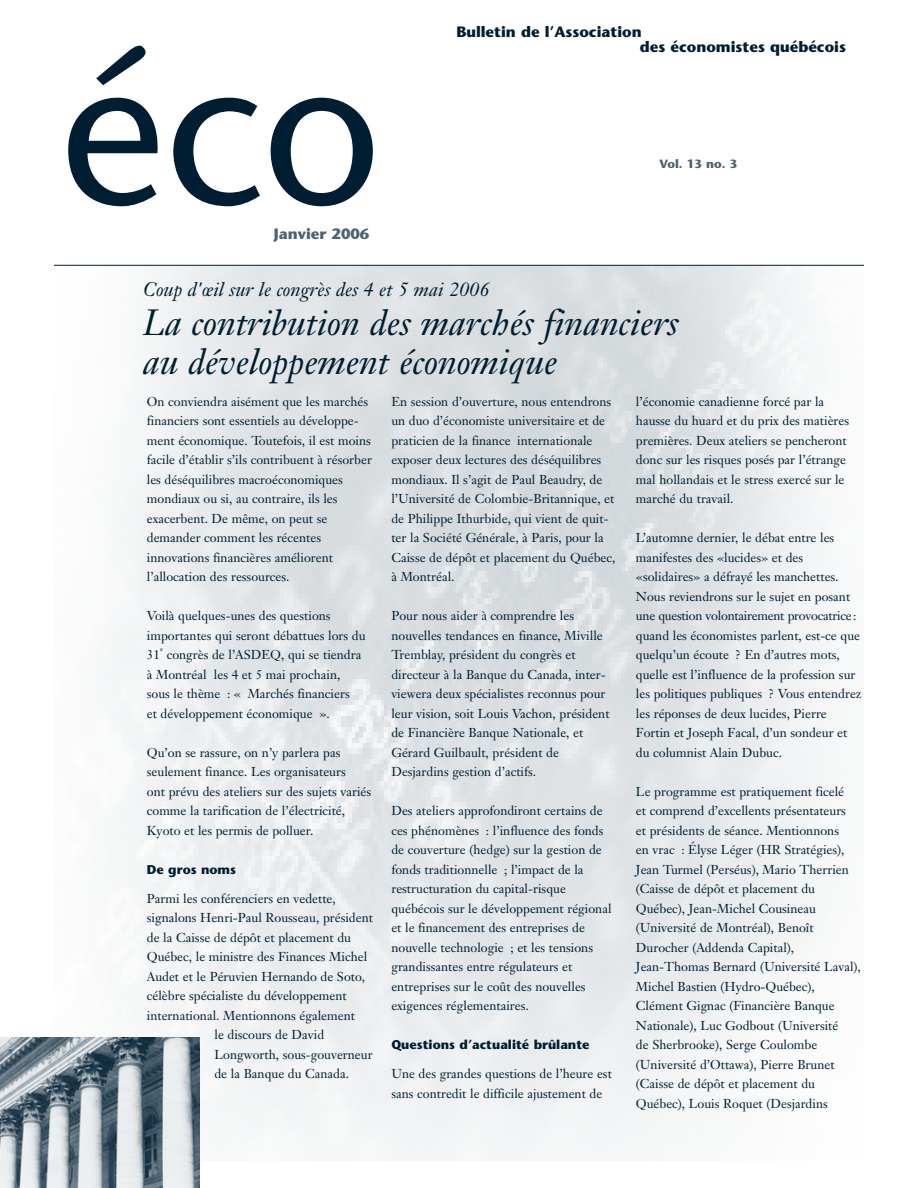
<style>
.page{position:relative;width:918px;height:1188px;background:#fff}
.page>*{position:absolute;margin:0;border:0;box-sizing:border-box;transform-origin:0 0}
.t1{font:207.3px "Stone Sans";color:#001e31}
.t2{font:italic 36px/39px "Janson Text";color:#001e31}
.t3{font:italic 19.5px "Janson Text";color:#001e31}
.t4{font:700 15px/15px "Stone Sans";color:#001e31}
.t5{font:700 15px "Stone Sans";color:#4d616f}
.t6{font:12.75px/19.5px "Janson Text";color:#001e31}
.t7{font:700 12.75px "Stone Sans";color:#001e31}
.t8{font:700 12px "Stone Sans";color:#4d616f}
.t9{font:6.3px "Janson Text";color:#001e31}
</style>
<div class="page">
<img style="left:54px;top:266px;width:775px;height:895px">
<hr style="left:54px;top:265px;width:810px;height:1px;background:#001e31">
<img style="left:0;top:1038px;width:199px;height:150px">
<h1 class="t1" style="left:60px;top:51px;width:323px">éco</h1>
<p class="t5" style="left:274px;top:228px;width:97px">Janvier 2006</p>
<p class="t4" style="left:640px;top:25px;width:208px;text-indent:-184px">Bulletin de l’Association<br>des économistes québécois</p>
<p class="t8" style="left:659px;top:159px;width:79px">Vol. 13 no. 3</p>
<h3 class="t3" style="left:143px;top:282px;width:348px">Coup d'œil sur le congrès des 4 et 5 mai 2006</h3>
<h2 class="t2" style="left:143px;top:307px;width:537px">La contribution des marchés financiers au développement économique</h2>
<p class="t6" style="left:147px;top:393px;width:227px">On conviendra aisément que les marchés financiers sont essentiels au développe&shy;ment économique. Toutefois, il est moins facile d’établir s’ils contribuent à résorber les déséquilibres macroéconomiques mondiaux ou si, au contraire, ils les exacerbent. De même, on peut se demander comment les récentes innovations financières améliorent l’allocation des ressources.</p>
<p class="t6" style="left:147px;top:607px;width:220px">Voilà quelques-unes des questions importantes qui seront débattues lors du<br>31</p>
<p class="t9" style="left:160px;top:646px;width:4px">e</p>
<p class="t6" style="left:147px;top:646px;width:216px;text-indent:20px">congrès de l’ASDEQ, qui se tiendra à Montréal les 4 et 5 mai prochain, sous le thème : « Marchés financiers et développement économique ».</p>
<p class="t6" style="left:147px;top:744px;width:226px">Qu’on se rassure, on n’y parlera pas seulement finance. Les organisateurs<br>ont prévu des ateliers sur des sujets variés comme la tarification de l’électricité, Kyoto et les permis de polluer.</p>
<p class="t7" style="left:147px;top:864px;width:91px">De gros noms</p>
<p class="t6" style="left:147px;top:890px;width:190px">Parmi les conférenciers en vedette,</p>
<p class="t6" style="left:147px;top:910px;width:228px">signalons Henri-Paul Rousseau, président</p>
<p class="t6" style="left:147px;top:929px;width:206px">de la Caisse de dépôt et placement du</p>
<p class="t6" style="left:147px;top:949px;width:222px">Québec, le ministre des Finances Michel</p>
<p class="t6" style="left:147px;top:968px;width:220px">Audet et le Péruvien Hernando de Soto,</p>
<p class="t6" style="left:147px;top:988px;width:201px">célèbre spécialiste du développement</p>
<p class="t6" style="left:147px;top:1007px;width:210px">international. Mentionnons également</p>
<p class="t6" style="left:214px;top:1027px;width:111px">le discours de David</p>
<p class="t6" style="left:214px;top:1046px;width:160px">Longworth, sous-gouverneur</p>
<p class="t6" style="left:214px;top:1066px;width:136px">de la Banque du Canada.</p>
<p class="t6" style="left:391px;top:393px;width:226px">En session d’ouverture, nous entendrons un duo d’économiste universitaire et de praticien de la finance internationale exposer deux lectures des déséquilibres mondiaux. Il s’agit de Paul Beaudry, de l’Université de Colombie-Britannique, et de Philippe Ithurbide, qui vient de quit&shy;ter la Société Générale, à Paris, pour la Caisse de dépôt et placement du Québec, à Montréal.</p>
<p class="t6" style="left:391px;top:607px;width:220px">Pour nous aider à comprendre les nouvelles tendances en finance, Miville Tremblay, président du congrès et directeur à la Banque du Canada, inter&shy;viewera deux spécialistes reconnus pour leur vision, soit Louis Vachon, président de Financière Banque Nationale, et Gérard Guilbault, président de Desjardins gestion d’actifs.</p>
<p class="t6" style="left:391px;top:802px;width:222px">Des ateliers approfondiront certains de ces phénomènes : l’influence des fonds de couverture (hedge) sur la gestion de fonds traditionnelle ; l’impact de la restructuration du capital-risque québécois sur le développement régional et le financement des entreprises de nouvelle technologie ; et les tensions grandissantes entre régulateurs et entreprises sur le coût des nouvelles exigences réglementaires.</p>
<p class="t7" style="left:391px;top:1040px;width:200px">Questions d’actualité brûlante</p>
<p class="t6" style="left:391px;top:1066px;width:222px">Une des grandes questions de l’heure est sans contredit le difficile ajustement de</p>
<p class="t6" style="left:636px;top:393px;width:215px">l’économie canadienne forcé par la hausse du huard et du prix des matières premières. Deux ateliers se pencheront donc sur les risques posés par l’étrange mal hollandais et le stress exercé sur le marché du travail.</p>
<p class="t6" style="left:636px;top:529px;width:227px">L’automne dernier, le débat entre les manifestes des «lucides» et des «solidaires» a défrayé les manchettes.<br>Nous reviendrons sur le sujet en posant une question volontairement provocatrice: quand les économistes parlent, est-ce que quelqu’un écoute ? En d’autres mots, quelle est l’influence de la profession sur les politiques publiques ? Vous entendrez les réponses de deux lucides, Pierre Fortin et Joseph Facal, d’un sondeur et du columnist Alain Dubuc.</p>
<p class="t6" style="left:636px;top:783px;width:226px">Le programme est pratiquement ficelé<br>et comprend d’excellents présentateurs<br>et présidents de séance. Mentionnons<br>en vrac : Élyse Léger (HR Stratégies), Jean Turmel (Perséus), Mario Therrien (Caisse de dépôt et placement du Québec), Jean-Michel Cousineau (Université de Montréal), Benoît Durocher (Addenda Capital), Jean-Thomas Bernard (Université Laval), Michel Bastien (Hydro-Québec), Clément Gignac (Financière Banque Nationale), Luc Godbout (Université<br>de Sherbrooke), Serge Coulombe (Université d’Ottawa), Pierre Brunet (Caisse de dépôt et placement du Québec), Louis Roquet (Desjardins</p>
</div>
